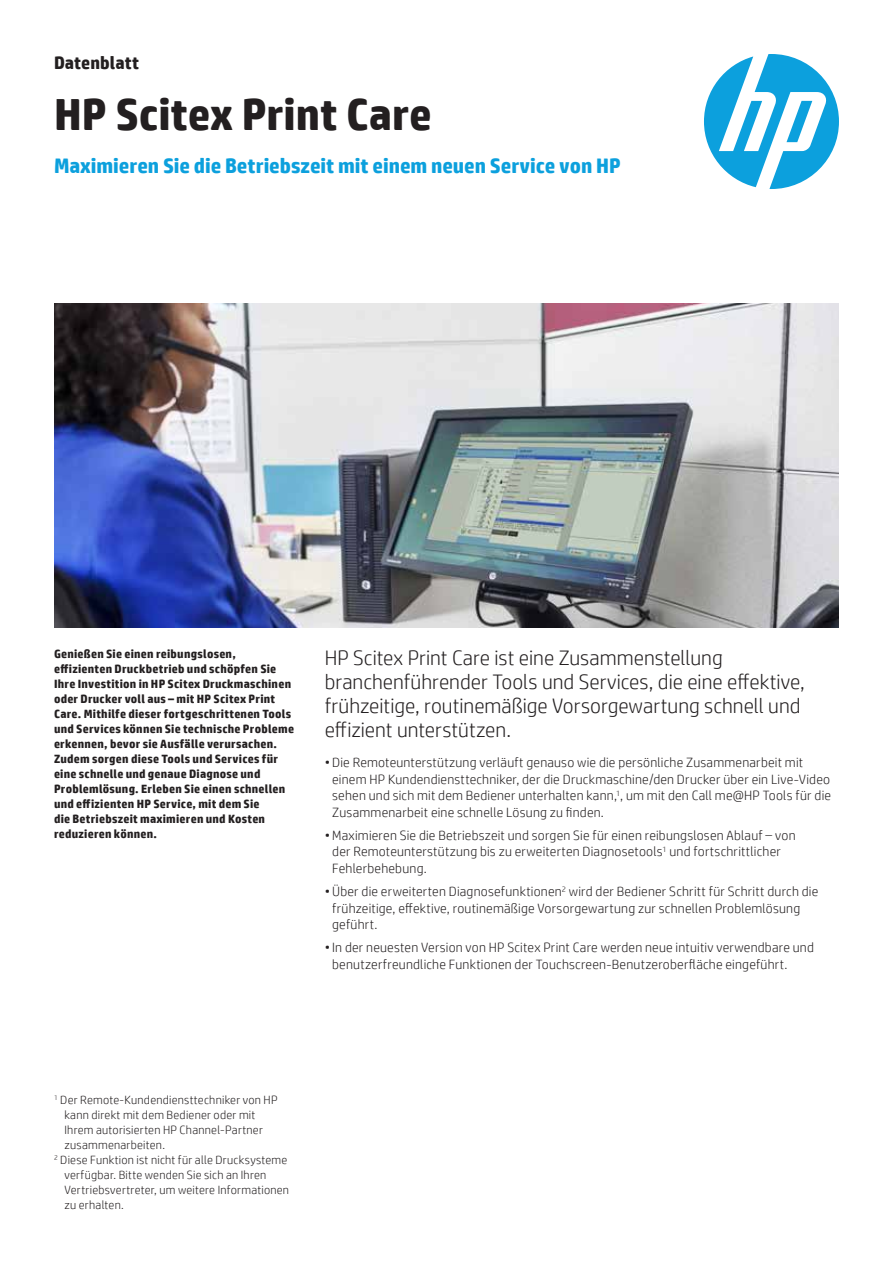
<style>
.page{position:relative;width:893px;height:1263px;background:#fff}
.page>*{position:absolute;margin:0;border:0;box-sizing:border-box;transform-origin:0 0}
.Cover_headline_30_32{font:700 45px "HP Simplified";color:#231f20}
.Quote_14_16{font:300 21px/24px "HP Simplified";color:#231f20}
.Cover_subhead_14_16{font:700 21px "HP Simplified";letter-spacing:-.005em;color:#0ca0dd}
.Document_type_for_30{font:700 18px "HP Simplified";color:#231f20}
.t1{font:300 13.5px/16.5px "HP Simplified";letter-spacing:.015em;color:#231f20}
.Sidebar_header_no_sp{font:700 12px/15px "HP Simplified";letter-spacing:.02em;color:#231f20}
.Footnotes{font:300 12px/15px "HP Simplified";letter-spacing:.02em;color:#231f20}
</style>
<div class="page">
<svg style="left:704px;top:54px;width:135px;height:135px"></svg>
<img style="left:54px;top:304px;width:785px;height:324px">
<p class="Document_type_for_30" style="left:54px;top:51px;width:87px">Datenblatt</p>
<p class="Cover_headline_30_32" style="left:54px;top:85px;width:379px">HP Scitex Print Care</p>
<p class="Cover_subhead_14_16" style="left:54px;top:152px;width:568px">Maximieren Sie die Betriebszeit mit einem neuen Service von HP</p>
<p class="Sidebar_header_no_sp" style="left:54px;top:646px;width:242px">Genießen Sie einen reibungslosen, effizienten Druckbetrieb und schöpfen Sie Ihre Investition in HP Scitex Druckmaschinen oder Drucker voll aus – mit HP Scitex Print Care. Mithilfe dieser fortgeschrittenen Tools und Services können Sie technische Probleme erkennen, bevor sie Ausfälle verursachen.<br>Zudem sorgen diese Tools und Services für eine schnelle und genaue Diagnose und Problemlösung. Erleben Sie einen schnellen und effizienten HP Service, mit dem Sie<br>die Betriebszeit maximieren und Kosten reduzieren können.</p>
<p class="Quote_14_16" style="left:325px;top:645px;width:482px">HP Scitex Print Care ist eine Zusammenstellung branchenführender Tools und Services, die eine effektive, frühzeitige, routinemäßige Vorsorgewartung schnell und effizient unterstützen.</p>
<p class="t1" style="left:332px;top:754px;width:500px;text-indent:-8px">• Die Remoteunterstützung verläuft genauso wie die persönliche Zusammenarbeit mit einem HP Kundendiensttechniker, der die Druckmaschine/den Drucker über ein Live-Video sehen und sich mit dem Bediener unterhalten kann,<sup>1</sup>, um mit den Call me@HP Tools für die Zusammenarbeit eine schnelle Lösung zu finden.</p>
<p class="t1" style="left:332px;top:827px;width:465px;text-indent:-8px">•Maximieren Sie die Betriebszeit und sorgen Sie für einen reibungslosen Ablauf – von der Remoteunterstützung bis zu erweiterten Diagnosetools<sup>1</sup> und fortschrittlicher<br>Fehlerbehebung.</p>
<p class="t1" style="left:332px;top:883px;width:488px;text-indent:-8px">• Über die erweiterten Diagnosefunktionen<sup>2</sup> wird der Bediener Schritt für Schritt durch die frühzeitige, effektive, routinemäßige Vorsorgewartung zur schnellen Problemlösung geführt.</p>
<p class="t1" style="left:332px;top:939px;width:483px;text-indent:-8px">•In der neuesten Version von HP Scitex Print Care werden neue intuitiv verwendbare und benutzerfreundliche Funktionen der Touchscreen-Benutzeroberfläche eingeführt.</p>
<p class="Footnotes" style="left:64px;top:1092px;width:215px;text-indent:-10px"><sup>1</sup> Der Remote-Kundendiensttechniker von HP kann direkt mit dem Bediener oder mit Ihrem autorisierten HP Channel-Partner zusammenarbeiten.</p>
<p class="Footnotes" style="left:64px;top:1152px;width:226px;text-indent:-10px"><sup>2</sup> Diese Funktion ist nicht für alle Drucksysteme verfügbar. Bitte wenden Sie sich an Ihren Vertriebsvertreter, um weitere Informationen zu erhalten.</p>
</div>
